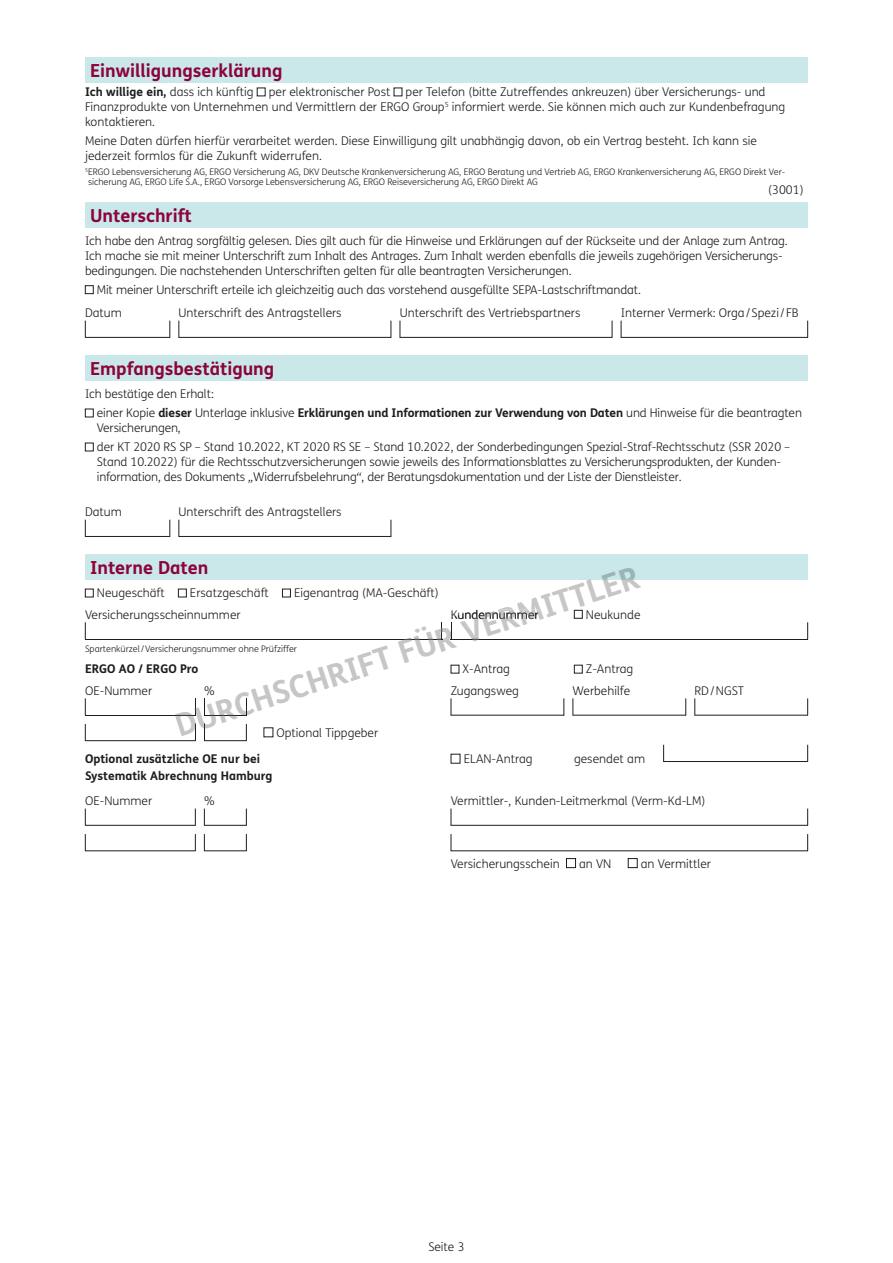
<style>
.page{position:relative;width:893px;height:1263px;background:#fff}
.page>*{position:absolute;margin:0;border:0;box-sizing:border-box;transform-origin:0 0}
.t1{font:700 31.5px "FS Me";color:#c6c6c6}
.t2{font:700 18px "FS Me";color:#8c0439}
.t3{font:300 12px/14.9px "FS Me";letter-spacing:-.01em;color:#1d1d1b}
.t4{font:700 12px/17px "FS Me";color:#1d1d1b}
.t5{font:300 9px/10.6px "FS Me";color:#1d1d1b}
.s1{font-weight:300}
.s2{font-weight:700}
.s3{font-style:italic}
.s4{color:#1d1d1b}
</style>
<div class="page">
<div style="left:85px;top:57px;width:723px;height:26px;background:#cae7ea"></div>
<hr style="left:85px;top:337px;width:85px;height:1px;background:#1d1d1b">
<svg style="left:85px;top:321px;width:1px;height:17px"></svg>
<svg style="left:170px;top:321px;width:1px;height:17px"></svg>
<hr style="left:179px;top:337px;width:212px;height:1px;background:#1d1d1b">
<svg style="left:179px;top:321px;width:1px;height:17px"></svg>
<svg style="left:391px;top:321px;width:1px;height:17px"></svg>
<hr style="left:400px;top:337px;width:212px;height:1px;background:#1d1d1b">
<svg style="left:400px;top:321px;width:1px;height:17px"></svg>
<svg style="left:612px;top:321px;width:1px;height:17px"></svg>
<hr style="left:621px;top:337px;width:187px;height:1px;background:#1d1d1b">
<svg style="left:621px;top:321px;width:1px;height:17px"></svg>
<svg style="left:807px;top:321px;width:1px;height:17px"></svg>
<div style="left:85px;top:202px;width:723px;height:25px;background:#cae7ea"></div>
<div style="left:85px;top:285px;width:9px;height:9px;border:1px solid #1d1d1b"></div>
<hr style="left:85px;top:536px;width:85px;height:1px;background:#1d1d1b">
<svg style="left:85px;top:520px;width:1px;height:16px"></svg>
<svg style="left:170px;top:520px;width:1px;height:17px"></svg>
<hr style="left:179px;top:536px;width:212px;height:1px;background:#1d1d1b">
<svg style="left:179px;top:520px;width:1px;height:16px"></svg>
<svg style="left:391px;top:520px;width:1px;height:17px"></svg>
<div style="left:85px;top:355px;width:723px;height:26px;background:#cae7ea"></div>
<div style="left:85px;top:409px;width:9px;height:8px;border:1px solid #1d1d1b"></div>
<div style="left:85px;top:443px;width:9px;height:8px;border:1px solid #1d1d1b"></div>
<div style="left:85px;top:554px;width:723px;height:26px;background:#cae7ea"></div>
<div style="left:85px;top:589px;width:9px;height:8px;border:1px solid #1d1d1b"></div>
<div style="left:178px;top:589px;width:9px;height:8px;border:1px solid #1d1d1b"></div>
<div style="left:282px;top:589px;width:9px;height:8px;border:1px solid #1d1d1b"></div>
<hr style="left:85px;top:639px;width:357px;height:1px;background:#1d1d1b">
<svg style="left:85px;top:622px;width:1px;height:17px"></svg>
<hr style="left:451px;top:639px;width:357px;height:1px;background:#1d1d1b">
<svg style="left:807px;top:622px;width:1px;height:17px"></svg>
<div style="left:574px;top:610px;width:9px;height:8px;border:1px solid #1d1d1b"></div>
<div style="left:574px;top:665px;width:9px;height:8px;border:1px solid #1d1d1b"></div>
<hr style="left:451px;top:715px;width:113px;height:1px;background:#1d1d1b">
<svg style="left:451px;top:698px;width:1px;height:17px"></svg>
<svg style="left:564px;top:698px;width:1px;height:17px"></svg>
<hr style="left:573px;top:715px;width:113px;height:1px;background:#1d1d1b">
<svg style="left:573px;top:698px;width:1px;height:17px"></svg>
<svg style="left:685px;top:698px;width:1px;height:17px"></svg>
<hr style="left:694px;top:715px;width:114px;height:1px;background:#1d1d1b">
<svg style="left:694px;top:698px;width:1px;height:17px"></svg>
<svg style="left:807px;top:698px;width:1px;height:17px"></svg>
<hr style="left:85px;top:715px;width:111px;height:1px;background:#1d1d1b">
<svg style="left:85px;top:698px;width:1px;height:17px"></svg>
<hr style="left:85px;top:740px;width:111px;height:1px;background:#1d1d1b">
<svg style="left:85px;top:724px;width:1px;height:17px"></svg>
<hr style="left:85px;top:825px;width:111px;height:1px;background:#1d1d1b">
<svg style="left:85px;top:808px;width:1px;height:17px"></svg>
<svg style="left:195px;top:808px;width:1px;height:17px"></svg>
<hr style="left:85px;top:850px;width:111px;height:1px;background:#1d1d1b">
<svg style="left:85px;top:834px;width:1px;height:17px"></svg>
<svg style="left:195px;top:834px;width:1px;height:17px"></svg>
<hr style="left:204px;top:740px;width:43px;height:1px;background:#1d1d1b">
<svg style="left:246px;top:724px;width:1px;height:17px"></svg>
<hr style="left:204px;top:825px;width:43px;height:1px;background:#1d1d1b">
<svg style="left:204px;top:808px;width:1px;height:17px"></svg>
<svg style="left:246px;top:808px;width:1px;height:17px"></svg>
<hr style="left:204px;top:850px;width:43px;height:1px;background:#1d1d1b">
<svg style="left:204px;top:834px;width:1px;height:16px"></svg>
<svg style="left:246px;top:834px;width:1px;height:17px"></svg>
<hr style="left:663px;top:761px;width:145px;height:1px;background:#1d1d1b">
<svg style="left:663px;top:745px;width:1px;height:17px"></svg>
<svg style="left:807px;top:745px;width:1px;height:16px"></svg>
<div style="left:566px;top:858px;width:10px;height:10px;border:1px solid #1d1d1b"></div>
<div style="left:628px;top:858px;width:9px;height:10px;border:1px solid #1d1d1b"></div>
<hr style="left:451px;top:825px;width:357px;height:1px;background:#1d1d1b">
<svg style="left:451px;top:808px;width:1px;height:17px"></svg>
<svg style="left:807px;top:808px;width:1px;height:17px"></svg>
<hr style="left:451px;top:850px;width:357px;height:1px;background:#1d1d1b">
<svg style="left:451px;top:834px;width:1px;height:17px"></svg>
<svg style="left:807px;top:834px;width:1px;height:17px"></svg>
<svg style="left:441px;top:622px;width:2px;height:18px"></svg>
<svg style="left:451px;top:622px;width:1px;height:17px"></svg>
<svg style="left:195px;top:698px;width:1px;height:17px"></svg>
<svg style="left:195px;top:724px;width:1px;height:16px"></svg>
<svg style="left:204px;top:698px;width:43px;height:18px"></svg>
<svg style="left:204px;top:724px;width:1px;height:16px"></svg>
<h2 class="t2" style="left:90px;top:64px;width:194px">Einwilligungserklärung</h2>
<p class="t4" style="left:85px;top:85px;width:170px">Ich willige ein, <span class="s1">dass ich künftig</span></p>
<p class="t3" style="left:269px;top:86px;width:123px">per elektronischer Post</p>
<p class="t3" style="left:85px;top:86px;width:702px;text-indent:321px">per Telefon (bitte Zutreffendes ankreuzen) über Versicherungs- und<br>Finanz produkte von Unternehmen und Vermittlern der ERGO Group<sup>5</sup> informiert werde. Sie können mich auch zur Kundenbefragung kontaktieren.</p>
<p class="t3" style="left:85px;top:135px;width:673px">Meine Daten dürfen hierfür verarbeitet werden. Diese Einwilligung gilt unabhängig davon, ob ein Vertrag besteht. Ich kann sie jederzeit formlos für die Zukunft widerrufen.</p>
<p class="t5" style="left:88px;top:167px;width:699px;text-indent:-3px"><sup>5</sup> ERGO Lebensversicherung AG, ERGO Versicherung AG, DKV Deutsche Krankenversicherung AG, ERGO Beratung und Vertrieb AG, ERGO Krankenversicherung AG, ERGO Direkt Ver&shy;sicherung AG, ERGO Life S.A., ERGO Vorsorge Lebensversicherung AG, ERGO Reiseversicherung AG, ERGO Direkt AG</p>
<p class="t3" style="left:768px;top:184px;width:37px">(3001)</p>
<h2 class="t2" style="left:90px;top:209px;width:103px">Unterschrift</h2>
<p class="t3" style="left:85px;top:235px;width:704px">Ich habe den Antrag sorgfältig gelesen. Dies gilt auch für die Hinweise und Erklärungen auf der Rückseite und der Anlage zum Antrag.<br>Ich mache sie mit meiner Unterschrift zum Inhalt des Antrages. Zum Inhalt werden ebenfalls die jeweils zugehörigen Versicherungs&shy;bedingungen. Die nachstehenden Unterschriften gelten für alle beantragten Versicherungen.</p>
<p class="t3" style="left:97px;top:284px;width:546px">Mit meiner Unterschrift erteile ich gleichzeitig auch das vorstehend ausgefüllte SEPA-Lastschriftmandat.</p>
<p class="t3" style="left:85px;top:307px;width:38px">Datum</p>
<p class="t3" style="left:179px;top:307px;width:165px">Unterschrift des Antragstellers</p>
<p class="t3" style="left:400px;top:307px;width:182px">Unterschrift des Vertriebspartners</p>
<p class="t3" style="left:621px;top:307px;width:179px">Interner Vermerk: Orga / Spezi / FB</p>
<h2 class="t2" style="left:90px;top:362px;width:186px">Empfangsbestätigung</h2>
<p class="t3" style="left:97px;top:386px;width:707px;line-height:19.2px;text-indent:-12px">Ich bestätige den Erhalt:<br>einer Kopie <span class="s2">dieser</span> Unterlage inklusive <span class="s2">Erklärungen und Informationen zur Verwendung von Daten</span> und Hinweise für die beantragten</p>
<p class="t3" style="left:97px;top:420px;width:695px;line-height:19.2px">Versicherungen,<br>der KT 2020 RS SP – Stand 10.2022, KT 2020 RS SE – Stand 10.2022, der Sonderbedingungen Spezial-Straf-Rechtsschutz (SSR 2020 –</p>
<p class="t3" style="left:97px;top:456px;width:686px">Stand 10.2022) für die Rechtsschutzversicherungen sowie jeweils des Informationsblattes zu Versicherungs produkten, der Kunden&shy;information, des Dokuments <span class="s3">„</span>Widerrufsbelehrung<span class="s3">“</span>, der Beratungsdokumentation und der Liste der Dienstleister.</p>
<p class="t3" style="left:85px;top:506px;width:38px">Datum</p>
<p class="t3" style="left:179px;top:506px;width:165px">Unterschrift des Antragstellers</p>
<h2 class="t2" style="left:90px;top:561px;width:120px">Interne Daten</h2>
<p class="t3" style="left:97px;top:587px;width:70px">Neugeschäft</p>
<p class="t3" style="left:190px;top:587px;width:81px">Ersatzgeschäft</p>
<p class="t3" style="left:294px;top:587px;width:146px">Eigenantrag (MA-Geschäft)</p>
<p class="t3" style="left:85px;top:608px;width:157px">Versicherungsscheinnummer</p>
<p class="t3" style="left:586px;top:608px;width:56px">Neukunde</p>
<p class="t5" style="left:85px;top:645px;width:214px">Spartenkürzel / Versicherungsnummer ohne Prüfziffer</p>
<p class="t3" style="left:463px;top:663px;width:49px">X-Antrag</p>
<p class="t3" style="left:586px;top:663px;width:49px">Z-Antrag</p>
<p class="t3" style="left:451px;top:684px;width:70px">Zugangsweg</p>
<p class="t3" style="left:573px;top:684px;width:59px">Werbehilfe</p>
<p class="t3" style="left:694px;top:684px;width:51px">RD / NGST</p>
<h1 class="t1" style="left:172px;top:716px;width:488px;rotate:-18deg"><span class="s4">DURC</span>HSCHRIFT <span class="s4">FÜR V</span>ERMITTLER</h1>
<p class="t3" style="left:451px;top:608px;width:89px">Kundennummer</p>
<p class="t4" style="left:85px;top:662px;width:115px">ERGO AO / ERGO Pro</p>
<p class="t3" style="left:204px;top:684px;width:12px">%</p>
<p class="t3" style="left:85px;top:684px;width:69px">OE-Nummer</p>
<p class="t3" style="left:277px;top:727px;width:103px">Optional Tippgeber</p>
<p class="t4" style="left:85px;top:751px;width:189px">Optional zusätzliche OE nur bei<br>Systematik Abrechnung Hamburg</p>
<p class="t3" style="left:85px;top:794px;width:69px">OE-Nummer</p>
<p class="t3" style="left:204px;top:794px;width:12px">%</p>
<p class="t3" style="left:464px;top:753px;width:70px">ELAN-Antrag</p>
<p class="t3" style="left:574px;top:753px;width:73px">gesendet am</p>
<p class="t3" style="left:451px;top:794px;width:256px">Vermittler-, Kunden-Leitmerkmal (Verm-Kd-LM)</p>
<p class="t3" style="left:451px;top:858px;width:110px">Versicherungsschein</p>
<p class="t3" style="left:579px;top:858px;width:34px">an VN</p>
<p class="t3" style="left:641px;top:858px;width:72px">an Vermittler</p>
<p class="t3" style="left:428px;top:1240px;width:38px">Seite 3</p>
</div>
